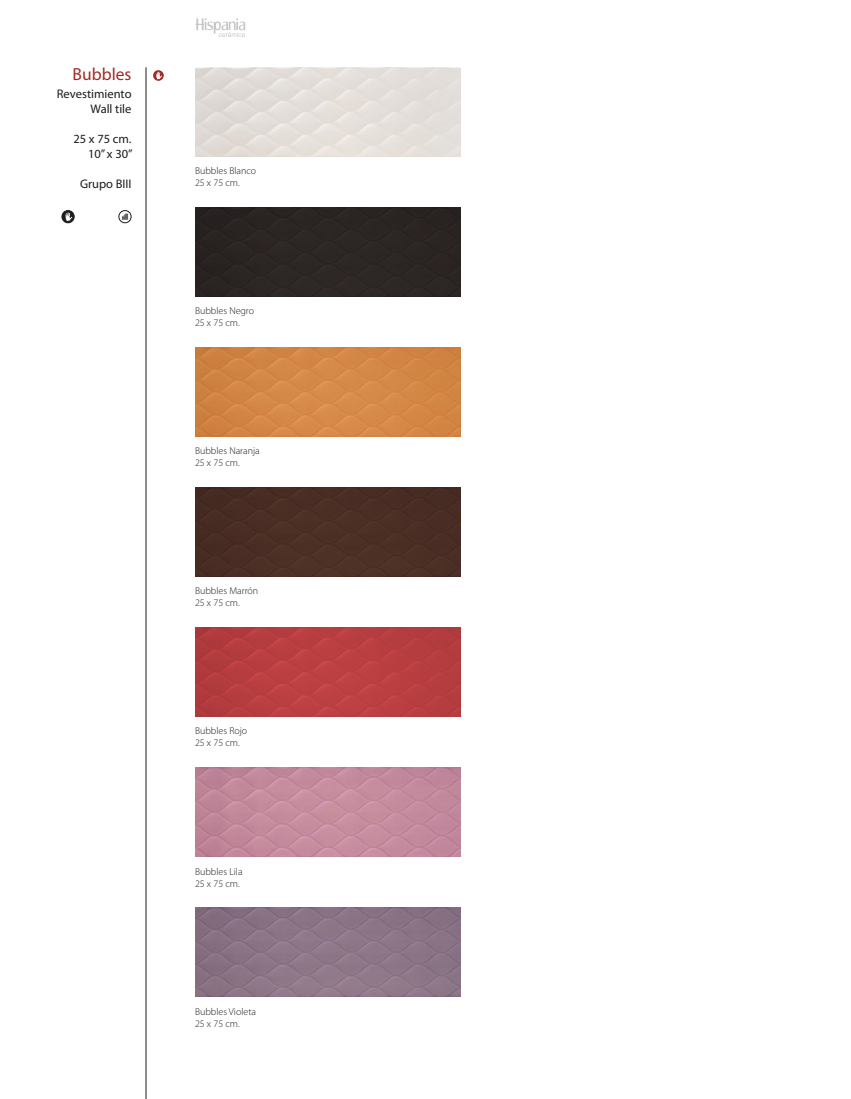
<style>
.page{position:relative;width:851px;height:1099px;background:#fff}
.page>*{position:absolute;margin:0;border:0;box-sizing:border-box;transform-origin:0 0}
.t1{font:17.5px "Myriad Pro";color:#9f2b28}
.t2{font:12.5px/15px "Myriad Pro";color:#1d1d1b;text-align:right}
.t3{font:300 10px/12px "Myriad Pro";color:#1d1d1b}
</style>
<div class="page">
<svg style="left:195px;top:18px;width:50px;height:19px"></svg>
<hr style="left:146px;top:67px;width:1px;height:1031px;background:#1d1d1b">
<svg style="left:153px;top:70px;width:11px;height:11px"></svg>
<svg style="left:156px;top:72px;width:6px;height:7px"></svg>
<div style="left:62px;top:210px;width:12px;height:13px;background:#1d1d1b;border-radius:50%"></div>
<div style="left:61px;top:210px;width:14px;height:13px;border:1px solid #1d1d1b;border-radius:50%"></div>
<svg style="left:65px;top:212px;width:7px;height:9px"></svg>
<img style="left:195px;top:347px;width:266px;height:89px">
<img style="left:195px;top:767px;width:266px;height:89px">
<img style="left:195px;top:907px;width:266px;height:89px">
<div style="left:195px;top:207px;width:266px;height:89px;background:#2b2523"></div>
<div style="left:195px;top:487px;width:266px;height:89px;background:#4a2d24"></div>
<img style="left:195px;top:627px;width:266px;height:89px">
<svg style="left:119px;top:210px;width:12px;height:13px"></svg>
<div style="left:118px;top:210px;width:13px;height:13px;border:1px solid #1d1d1b;border-radius:50%"></div>
<svg style="left:122px;top:213px;width:6px;height:7px"></svg>
<h1 class="t1" style="left:73px;top:64px;width:60px">Bubbles</h1>
<p class="t2" style="left:57px;top:86px;width:76px">Revestimiento<br>Wall tile</p>
<p class="t2" style="left:73px;top:131px;width:61px">25 x 75 cm.<br>10” x 30”</p>
<p class="t2" style="left:80px;top:176px;width:53px">Grupo BIII</p>
<p class="t3" style="left:195px;top:165px;width:63px">Bubbles Blanco<br>25 x 75 cm.</p>
<p class="t3" style="left:195px;top:305px;width:61px">Bubbles Negro<br>25 x 75 cm.</p>
<p class="t3" style="left:195px;top:445px;width:66px">Bubbles Naranja<br>25 x 75 cm.</p>
<p class="t3" style="left:195px;top:585px;width:65px">Bubbles Marrón<br>25 x 75 cm.</p>
<p class="t3" style="left:195px;top:725px;width:54px">Bubbles Rojo<br>25 x 75 cm.</p>
<p class="t3" style="left:195px;top:865px;width:49px">Bubbles Lila<br>25 x 75 cm.</p>
<p class="t3" style="left:195px;top:1005px;width:62px">Bubbles Violeta<br>25 x 75 cm.</p>
</div>
